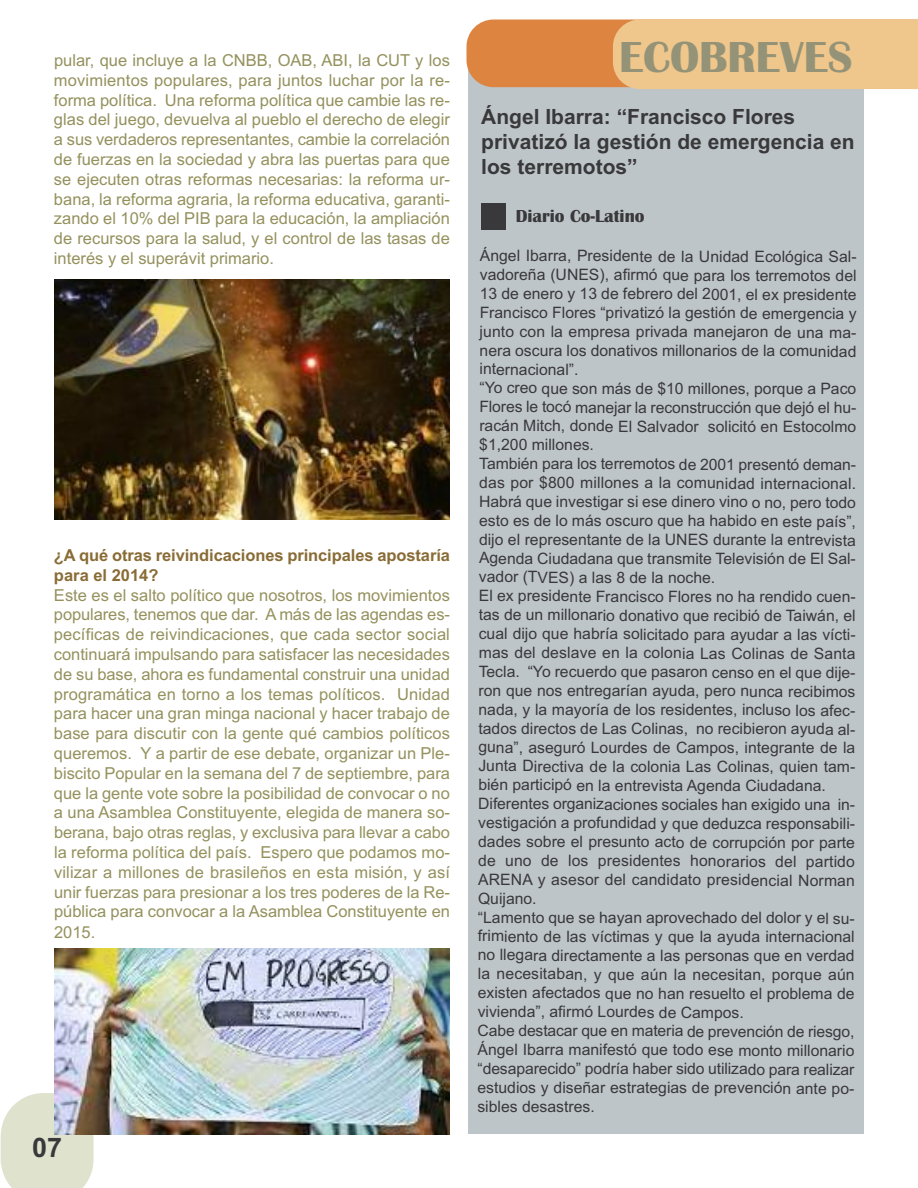
<style>
.page{position:relative;width:918px;height:1188px;background:#fff}
.page>*{position:absolute;margin:0;border:0;box-sizing:border-box;transform-origin:0 0}
.t1{font:700 45px "Britannic";color:#949377}
.t2{font:700 27px "Arial";color:#39383a}
.t3{font:700 21px/25.2px "Arial";color:#39383a}
.t4{font:700 18px "Britannic";color:#39383a}
.t5{font:16.5px/19.8px "Arial";color:#94915d;text-align:justify}
.t6{font:700 16.5px/19.8px "Arial";letter-spacing:-.005em;color:#896c35}
.t7{font:15.75px/18.9px "Arial";letter-spacing:-.005em;color:#39383a}
</style>
<div class="page">
<div style="left:468px;top:68px;width:396px;height:1066px;background:#bec5c8"></div>
<svg style="left:0;top:1093px;width:94px;height:95px;background:#e1e5d2"></svg>
<img style="left:54px;top:279px;width:396px;height:241px">
<img style="left:54px;top:949px;width:396px;height:185px">
<svg style="left:466px;top:20px;width:452px;height:69px;background:#e8b175"></svg>
<div style="left:482px;top:203px;width:24px;height:26px;background:#39383a"></div>
<p class="t5" style="left:54px;top:50px;width:398px">pular, que incluye a la CNBB, OAB, ABI, la CUT y los movimientos populares, para juntos luchar por la re&shy;forma política. Una reforma política que cambie las re&shy;glas del juego, devuelva al pueblo el derecho de elegir a sus verdaderos representantes, cambie la correlación de fuerzas en la sociedad y abra las puertas para que se ejecuten otras reformas necesarias: la reforma ur&shy;bana, la reforma agraria, la reforma educativa, garanti&shy;zando el 10% del PIB para la educación, la ampliación de recursos para la salud, y el control de las tasas de interés y el superávit primario.</p>
<p class="t6" style="left:54px;top:545px;width:397px">¿A qué otras reivindicaciones principales apostaría para el 2014?</p>
<p class="t5" style="left:54px;top:585px;width:398px">Este es el salto político que nosotros, los movimientos populares, tenemos que dar. A más de las agendas es&shy;pecíficas de reivindicaciones, que cada sector social continuará impulsando para satisfacer las necesidades de su base, ahora es fundamental construir una unidad programática en torno a los temas políticos. Unidad para hacer una gran minga nacional y hacer trabajo de base para discutir con la gente qué cambios políticos queremos. Y a partir de ese debate, organizar un Ple&shy;biscito Popular en la semana del 7 de septiembre, para que la gente vote sobre la posibilidad de convocar o no a una Asamblea Constituyente, elegida de manera so&shy;berana, bajo otras reglas, y exclusiva para llevar a cabo la reforma política del país. Espero que podamos mo&shy;vilizar a millones de brasileños en esta misión, y así unir fuerzas para presionar a los tres poderes de la Re&shy;pública para convocar a la Asamblea Constituyente en 2015.</p>
<h2 class="t2" style="left:32px;top:1132px;width:32px">07</h2>
<h1 class="t1" style="left:619px;top:30px;width:235px">ECOBREVES</h1>
<h3 class="t3" style="left:481px;top:104px;width:375px">Ángel Ibarra: “Francisco Flores privatizó la gestión de emergencia en los terremotos”</h3>
<p class="t4" style="left:516px;top:205px;width:130px">Diario Co-Latino</p>
<p class="t7" style="left:477px;top:247px;width:381px">Ángel Ibarra, Presidente de la Unidad Ecológica Sal&shy;vadoreña (UNES), afirmó que para los terremotos del 13 de enero y 13 de febrero del 2001, el ex presidente Francisco Flores “privatizó la gestión de emergencia y junto con la empresa privada manejaron de una ma&shy;nera oscura los donativos millonarios de la comunidad internacional”.<br>“Yo creo que son más de $10 millones, porque a Paco Flores le tocó manejar la reconstrucción que dejó el hu&shy;racán Mitch, donde El Salvador solicitó en Estocolmo $1,200 millones.<br>También para los terremotos de 2001 presentó deman&shy;das por $800 millones a la comunidad internacional.<br>Habrá que investigar si ese dinero vino o no, pero todo esto es de lo más oscuro que ha habido en este país”, dijo el representante de la UNES durante la entrevista Agenda Ciudadana que transmite Televisión de El Sal&shy;vador (TVES) a las 8 de la noche.<br>El ex presidente Francisco Flores no ha rendido cuen&shy;tas de un millonario donativo que recibió de Taiwán, el cual dijo que habría solicitado para ayudar a las vícti&shy;mas del deslave en la colonia Las Colinas de Santa Tecla. “Yo recuerdo que pasaron censo en el que dije&shy;ron que nos entregarían ayuda, pero nunca recibimos nada, y la mayoría de los residentes, incluso los afec&shy;tados directos de Las Colinas, no recibieron ayuda al&shy;guna”, aseguró Lourdes de Campos, integrante de la Junta Directiva de la colonia Las Colinas, quien tam&shy;bién participó en la entrevista Agenda Ciudadana.<br>Diferentes organizaciones sociales han exigido una in&shy;vestigación a profundidad y que deduzca responsabili&shy;dades sobre el presunto acto de corrupción por parte de uno de los presidentes honorarios del partido ARENA y asesor del candidato presidencial Norman Quijano.<br>“Lamento que se hayan aprovechado del dolor y el su&shy;frimiento de las víctimas y que la ayuda internacional no llegara directamente a las personas que en verdad la necesitaban, y que aún la necesitan, porque aún existen afectados que no han resuelto el problema de vivienda”, afirmó Lourdes de Campos.<br>Cabe destacar que en materia de prevención de riesgo, Ángel Ibarra manifestó que todo ese monto millonario “desaparecido” podría haber sido utilizado para realizar estudios y diseñar estrategias de prevención ante po&shy;sibles desastres.</p>
</div>
